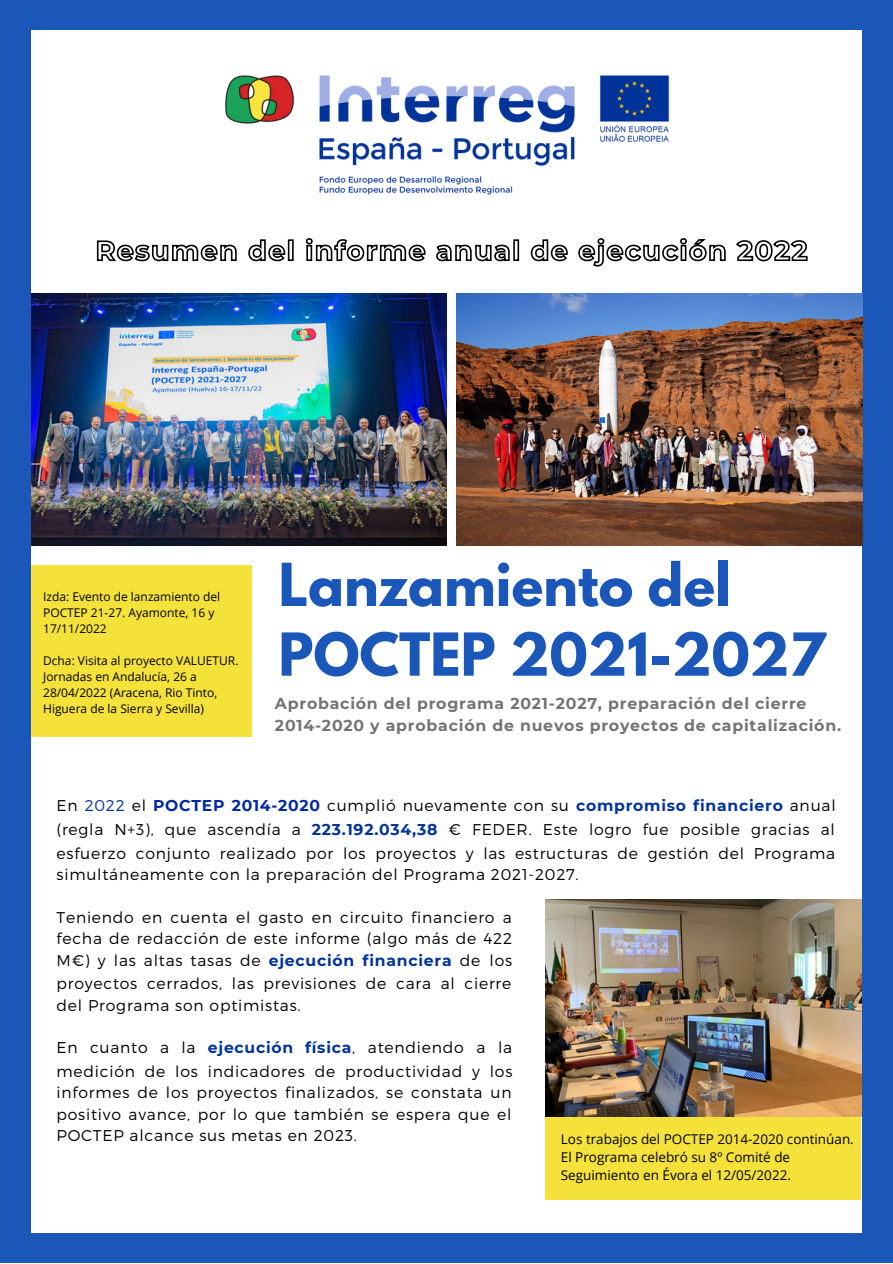
<style>
.page{position:relative;width:893px;height:1264px;background:#fff}
.page>*{position:absolute;margin:0;border:0;box-sizing:border-box;transform-origin:0 0}
.t1{font:700 52.5px/69.8px "League Spartan";color:#1a57b8}
.t2{font:700 15.75px/22.5px "Montserrat";letter-spacing:.05em;color:#737373}
.t3{font:300 15.6px/21.3px "Montserrat";letter-spacing:.05em;color:#000;text-align:justify}
.t4{font:13.5px/18px "Open Sans";color:#000}
.t5{font:12px/16px "Open Sans";color:#000}
.s1{color:#01339a}
.s2{font-weight:700;color:#0028a3}
.s3{font-weight:700;color:#01339a}
</style>
<div class="page">
<div style="left:0;top:0;width:892px;height:1262px;background:#1a57b8"></div>
<div style="left:31px;top:30px;width:830px;height:1202px;background:#fff"></div>
<img style="left:225px;top:75px;width:445px;height:120px">
<img style="left:456px;top:293px;width:406px;height:252px">
<img style="left:31px;top:293px;width:415px;height:252px">
<img style="left:545px;top:899px;width:316px;height:217px">
<div style="left:31px;top:565px;width:221px;height:171px;background:#f4e139"></div>
<div style="left:545px;top:1116px;width:316px;height:83px;background:#f4e139"></div>
<svg style="left:96px;top:240px;width:141px;height:22px"></svg>
<svg style="left:248px;top:239px;width:38px;height:23px"></svg>
<div style="left:288px;top:239px;width:5px;height:22px;border:2px solid #000"></div>
<svg style="left:305px;top:238px;width:121px;height:24px"></svg>
<svg style="left:436px;top:244px;width:74px;height:18px"></svg>
<div style="left:513px;top:239px;width:6px;height:22px;border:2px solid #000"></div>
<svg style="left:530px;top:239px;width:38px;height:23px"></svg>
<svg style="left:578px;top:238px;width:148px;height:29px"></svg>
<svg style="left:736px;top:240px;width:72px;height:22px"></svg>
<p class="t5" style="left:43px;top:588px;width:178px">Izda: Evento de lanzamiento del<br>POCTEP 21-27. Ayamonte, 16 y<br>17/11/2022</p>
<p class="t5" style="left:43px;top:652px;width:197px">Dcha: Visita al proyecto VALUETUR.<br>Jornadas en Andalucía, 26 a<br>28/04/2022 (Aracena, Rio Tinto,<br>Higuera de la Sierra y Sevilla)</p>
<p class="t1" style="left:278px;top:556px;width:548px">Lanzamiento del<br>POCTEP 2021-2027</p>
<p class="t2" style="left:275px;top:691px;width:567px">Aprobación del programa 2021-2027, preparación del cierre<br>2014-2020 y aprobación de nuevos proyectos de capitalización.</p>
<p class="t3" style="left:57px;top:793px;width:780px;line-height:23.5px">En <span class="s1">2022</span> el <span class="s2">POCTEP 2014-2020</span> cumplió nuevamente con su <span class="s3">compromiso financiero</span> anual (regla N+3), que ascendía a <span class="s3">223.192.034,38</span> € FEDER. Este logro fue posible gracias al esfuerzo conjunto realizado por los proyectos y las estructuras de gestión del Programa</p>
<p class="t3" style="left:57px;top:863px;width:523px">simultáneamente con la preparación del Programa 2021-2027.</p>
<p class="t3" style="left:57px;top:905px;width:457px">Teniendo en cuenta el gasto en circuito financiero a fecha de redacción de este informe (algo más de 422<br>M€) y las altas tasas de <span class="s3">ejecución financiera</span> de los</p>
<p class="t3" style="left:57px;top:972px;width:456px">proyectos cerrados, las previsiones de cara al cierre del Programa son optimistas.</p>
<p class="t3" style="left:57px;top:1035px;width:457px;line-height:23.5px">En cuanto a la <span class="s3">ejecución física</span>, atendiendo a la medición de los indicadores de productividad y los</p>
<p class="t3" style="left:57px;top:1081px;width:456px">informes de los proyectos finalizados, se constata un positivo avance, por lo que también se espera que el POCTEP alcance sus metas en 2023.</p>
<p class="t4" style="left:561px;top:1130px;width:294px">Los trabajos del POCTEP 2014-2020 continúan.<br>El Programa celebró su 8º Comité de<br>Seguimiento en Évora el 12/05/2022.</p>
</div>
